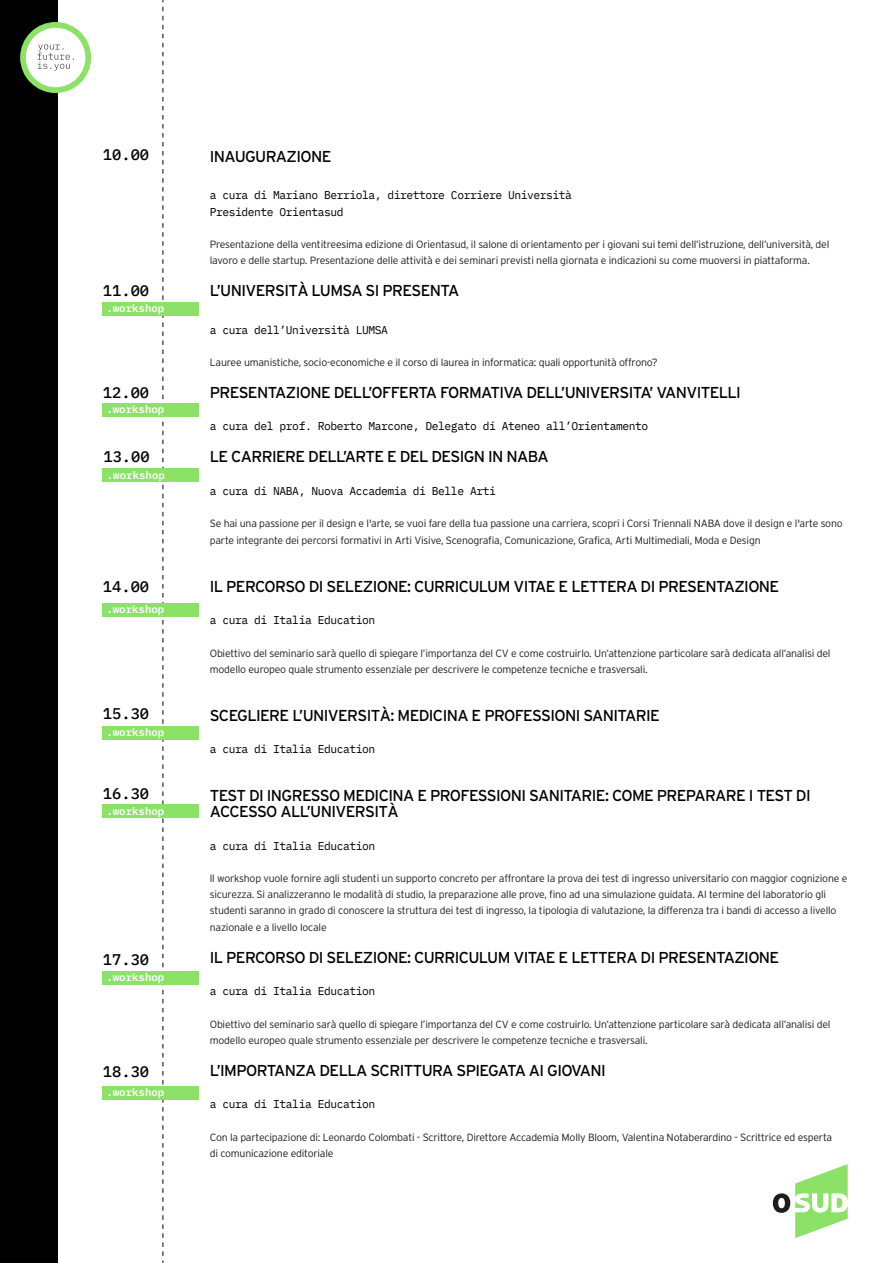
<style>
.page{position:relative;width:893px;height:1263px;background:#fff}
.page>*{position:absolute;margin:0;border:0;box-sizing:border-box;transform-origin:0 0}
.t1{font:15.75px/15.8px "Interstate";letter-spacing:-.04em;color:#000}
.t2{font:500 15.45px "IBM Plex Mono";color:#000}
.t3{font:11.4px/16.2px "IBM Plex Mono";letter-spacing:-.04em;color:#000}
.t4{font:600 10.8px "IBM Plex Mono";color:#fff}
.t5{font:300 10.5px/16.2px "Interstate";letter-spacing:-.02em;color:#1d1d1b}
</style>
<div class="page">
<div style="left:0;top:0;width:57px;height:1263px;background:#000"></div>
<svg style="left:163px;top:0;width:1px;height:1263px"></svg>
<svg style="left:20px;top:22px;width:71px;height:71px"></svg>
<div style="left:26px;top:28px;width:59px;height:59px;background:#fff;border-radius:50%"></div>
<svg style="left:37px;top:44px;width:37px;height:27px"></svg>
<svg style="left:773px;top:1164px;width:75px;height:74px"></svg>
<div style="left:102px;top:302px;width:97px;height:14px;background:#8be266"></div>
<div style="left:102px;top:403px;width:97px;height:14px;background:#8be266"></div>
<div style="left:102px;top:468px;width:97px;height:14px;background:#8be266"></div>
<div style="left:102px;top:603px;width:97px;height:13px;background:#8be266"></div>
<div style="left:102px;top:726px;width:97px;height:14px;background:#8be266"></div>
<div style="left:102px;top:804px;width:97px;height:14px;background:#8be266"></div>
<div style="left:102px;top:971px;width:97px;height:14px;background:#8be266"></div>
<div style="left:102px;top:1086px;width:97px;height:14px;background:#8be266"></div>
<h2 class="t2" style="left:103px;top:142px;width:48px">10.00</h2>
<h2 class="t2" style="left:103px;top:279px;width:48px">11.00</h2>
<p class="t4" style="left:106px;top:300px;width:60px">.workshop</p>
<h2 class="t2" style="left:103px;top:381px;width:48px">12.00</h2>
<p class="t4" style="left:106px;top:401px;width:60px">.workshop</p>
<h2 class="t2" style="left:103px;top:445px;width:48px">13.00</h2>
<p class="t4" style="left:107px;top:466px;width:60px">.workshop</p>
<h2 class="t2" style="left:103px;top:575px;width:48px">14.00</h2>
<p class="t4" style="left:106px;top:600px;width:60px">.workshop</p>
<h2 class="t2" style="left:103px;top:702px;width:48px">15.30</h2>
<p class="t4" style="left:106px;top:724px;width:60px">.workshop</p>
<h2 class="t2" style="left:103px;top:782px;width:48px">16.30</h2>
<p class="t4" style="left:106px;top:802px;width:60px">.workshop</p>
<h2 class="t2" style="left:103px;top:947px;width:48px">17.30</h2>
<p class="t4" style="left:106px;top:969px;width:60px">.workshop</p>
<h2 class="t2" style="left:103px;top:1059px;width:48px">18.30</h2>
<p class="t4" style="left:106px;top:1084px;width:60px">.workshop</p>
<h1 class="t1" style="left:210px;top:148px;width:123px">INAUGURAZIONE</h1>
<p class="t3" style="left:210px;top:186px;width:364px">a cura di Mariano Berriola, direttore Corriere Università<br>Presidente Orientasud</p>
<p class="t5" style="left:210px;top:236px;width:621px">Presentazione della ventitreesima edizione di Orientasud, il salone di orientamento per i giovani sui temi dell’istruzione, dell’università, del lavoro e delle startup. Presentazione delle attività e dei seminari previsti nella giornata e indicazioni su come muoversi in piattaforma.</p>
<h1 class="t1" style="left:210px;top:282px;width:251px">L’UNIVERSITÀ LUMSA SI PRESENTA</h1>
<p class="t3" style="left:210px;top:321px;width:180px">a cura dell’Università LUMSA</p>
<p class="t5" style="left:210px;top:354px;width:449px">Lauree umanistiche, socio-economiche e il corso di laurea in informatica: quali opportunità offrono?</p>
<h1 class="t1" style="left:210px;top:385px;width:533px">PRESENTAZIONE DELL’OFFERTA FORMATIVA DELL’UNIVERSITA’ VANVITELLI</h1>
<p class="t3" style="left:210px;top:417px;width:440px">a cura del prof. Roberto Marcone, Delegato di Ateneo all’Orientamento</p>
<h1 class="t1" style="left:210px;top:449px;width:340px">LE CARRIERE DELL’ARTE E DEL DESIGN IN NABA</h1>
<p class="t3" style="left:210px;top:482px;width:288px">a cura di NABA, Nuova Accademia di Belle Arti</p>
<p class="t5" style="left:210px;top:515px;width:634px">Se hai una passione per il design e l'arte, se vuoi fare della tua passione una carriera, scopri i Corsi Triennali NABA dove il design e l'arte sono parte integrante dei percorsi formativi in Arti Visive, Scenografia, Comunicazione, Grafica, Arti Multimediali, Moda e Design</p>
<h1 class="t1" style="left:210px;top:578px;width:571px">IL PERCORSO DI SELEZIONE: CURRICULUM VITAE E LETTERA DI PRESENTAZIONE</h1>
<p class="t3" style="left:210px;top:611px;width:167px">a cura di Italia Education</p>
<p class="t5" style="left:210px;top:645px;width:622px">Obiettivo del seminario sarà quello di spiegare l’importanza del CV e come costruirlo. Un’attenzione particolare sarà dedicata all’analisi del modello europeo quale strumento essenziale per descrivere le competenze tecniche e trasversali.</p>
<h1 class="t1" style="left:210px;top:707px;width:452px">SCEGLIERE L’UNIVERSITÀ: MEDICINA E PROFESSIONI SANITARIE</h1>
<p class="t3" style="left:210px;top:740px;width:167px">a cura di Italia Education</p>
<h1 class="t1" style="left:210px;top:788px;width:602px">TEST DI INGRESSO MEDICINA E PROFESSIONI SANITARIE: COME PREPARARE I TEST DI<br>ACCESSO ALL’UNIVERSITÀ</h1>
<p class="t3" style="left:210px;top:836px;width:167px">a cura di Italia Education</p>
<p class="t5" style="left:210px;top:870px;width:639px">ll workshop vuole fornire agli studenti un supporto concreto per affrontare la prova dei test di ingresso universitario con maggior cognizione e sicurezza. Si analizzeranno le modalità di studio, la preparazione alle prove, fino ad una simulazione guidata. Al termine del laboratorio gli studenti saranno in grado di conoscere la struttura dei test di ingresso, la tipologia di valutazione, la differenza tra i bandi di accesso a livello nazionale e a livello locale</p>
<h1 class="t1" style="left:210px;top:949px;width:571px">IL PERCORSO DI SELEZIONE: CURRICULUM VITAE E LETTERA DI PRESENTAZIONE</h1>
<p class="t3" style="left:210px;top:982px;width:167px">a cura di Italia Education</p>
<p class="t5" style="left:210px;top:1016px;width:622px">Obiettivo del seminario sarà quello di spiegare l’importanza del CV e come costruirlo. Un’attenzione particolare sarà dedicata all’analisi del modello europeo quale strumento essenziale per descrivere le competenze tecniche e trasversali.</p>
<h1 class="t1" style="left:210px;top:1062px;width:398px">L’IMPORTANZA DELLA SCRITTURA SPIEGATA AI GIOVANI</h1>
<p class="t3" style="left:210px;top:1095px;width:167px">a cura di Italia Education</p>
<p class="t5" style="left:210px;top:1129px;width:624px">Con la partecipazione di: Leonardo Colombati - Scrittore, Direttore Accademia Molly Bloom, Valentina Notaberardino - Scrittrice ed esperta di comunicazione editoriale</p>
</div>
